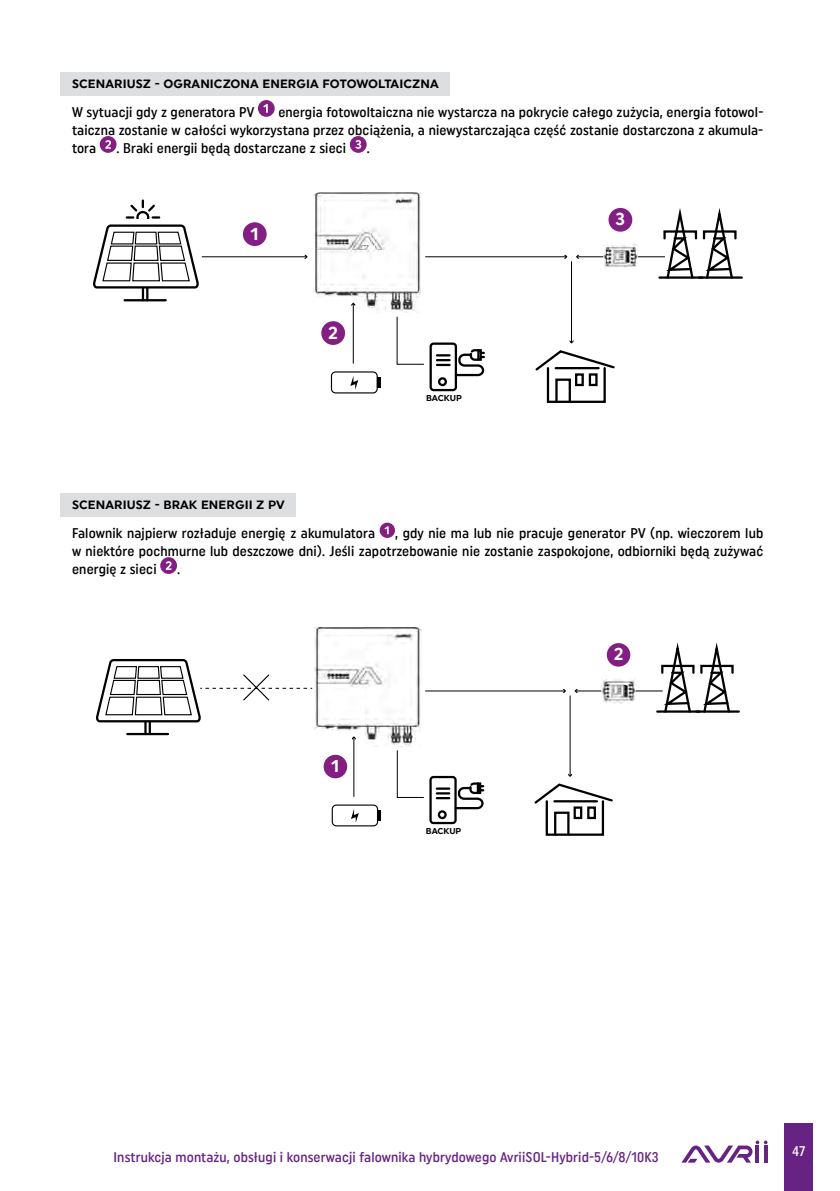
<style>
.page{position:relative;width:840px;height:1191px;background:#fff}
.page>*{position:absolute;margin:0;border:0;box-sizing:border-box;transform-origin:0 0}
.t1{font:17.2px "Uniform Regular 2";color:#fff}
.t2{font:17px "Uniform Regular 2";color:#fff}
.t3{font:14px/18px "Uniform Condensed 2";letter-spacing:.01em;color:#000;text-align:justify}
.t4{font:14px "Uniform Condensed 2";letter-spacing:.01em;color:#662383}
.t5{font:14px "Uniform Condensed 2";color:#fff}
.t6{font:12px "Uniform Regular 2";letter-spacing:.01em;color:#000}
.t7{font:8.6px "Uniform Regular 2";letter-spacing:-.01em;color:#000}
.t8{font:8.4px "Uniform Regular 2";letter-spacing:-.01em;color:#000}
</style>
<div class="page">
<div style="left:784px;top:1123px;width:28px;height:68px;background:#662383"></div>
<svg style="left:682px;top:1140px;width:85px;height:22px"></svg>
<div style="left:61px;top:72px;width:388px;height:23px;background:#dcdee0"></div>
<div style="left:61px;top:493px;width:235px;height:23px;background:#dcdee0"></div>
<div style="left:258px;top:100px;width:16px;height:17px;background:#831f82;border-radius:50%"></div>
<svg style="left:263px;top:104px;width:5px;height:9px"></svg>
<div style="left:100px;top:136px;width:16px;height:17px;background:#831f82;border-radius:50%"></div>
<svg style="left:105px;top:140px;width:6px;height:9px"></svg>
<div style="left:349px;top:136px;width:17px;height:17px;background:#831f82;border-radius:50%"></div>
<svg style="left:355px;top:140px;width:6px;height:9px"></svg>
<div style="left:243px;top:222px;width:23px;height:24px;background:#831f82;border-radius:50%"></div>
<div style="left:321px;top:321px;width:24px;height:24px;background:#831f82;border-radius:50%"></div>
<div style="left:608px;top:208px;width:24px;height:24px;background:#831f82;border-radius:50%"></div>
<div style="left:331px;top:371px;width:46px;height:22px;border:1px solid #000;border-radius:4px"></div>
<svg style="left:377px;top:377px;width:3px;height:11px"></svg>
<svg style="left:350px;top:376px;width:8px;height:14px"></svg>
<div style="left:429px;top:342px;width:28px;height:49px;border:2px solid #000;border-radius:3px"></div>
<div style="left:437px;top:377px;width:9px;height:9px;border:2px solid #000;border-radius:50%"></div>
<svg style="left:437px;top:348px;width:48px;height:29px"></svg>
<div style="left:663px;top:230px;width:33px;height:9px;border:2px solid #000"></div>
<svg style="left:661px;top:208px;width:33px;height:68px"></svg>
<hr style="left:659px;top:276px;width:43px;height:3px;background:#000">
<div style="left:702px;top:230px;width:34px;height:9px;border:2px solid #000"></div>
<svg style="left:702px;top:208px;width:32px;height:68px"></svg>
<hr style="left:698px;top:276px;width:43px;height:3px;background:#000">
<svg style="left:93px;top:200px;width:106px;height:100px"></svg>
<hr style="left:124px;top:299px;width:42px;height:2px;background:#000">
<hr style="left:353px;top:304px;width:1px;height:60px;background:#000">
<hr style="left:425px;top:256px;width:141px;height:1px;background:#000">
<svg style="left:563px;top:255px;width:4px;height:4px"></svg>
<hr style="left:202px;top:256px;width:104px;height:1px;background:#000">
<svg style="left:304px;top:255px;width:3px;height:4px"></svg>
<hr style="left:577px;top:256px;width:87px;height:1px;background:#000">
<hr style="left:571px;top:261px;width:1px;height:81px;background:#000">
<img style="left:314px;top:192px;width:107px;height:121px">
<img style="left:603px;top:244px;width:34px;height:23px">
<div style="left:546px;top:367px;width:59px;height:36px;border:2px solid #000"></div>
<div style="left:555px;top:378px;width:15px;height:25px;border:2px solid #000"></div>
<svg style="left:535px;top:340px;width:80px;height:32px"></svg>
<hr style="left:555px;top:367px;width:43px;height:2px;background:#000">
<div style="left:574px;top:373px;width:9px;height:13px;border:2px solid #000"></div>
<div style="left:588px;top:373px;width:9px;height:13px;border:2px solid #000"></div>
<svg style="left:396px;top:316px;width:28px;height:49px"></svg>
<svg style="left:379px;top:522px;width:16px;height:16px"></svg>
<svg style="left:384px;top:526px;width:4px;height:8px"></svg>
<div style="left:160px;top:557px;width:17px;height:17px;background:#831f82;border-radius:50%"></div>
<svg style="left:166px;top:561px;width:5px;height:9px"></svg>
<div style="left:323px;top:755px;width:24px;height:23px;background:#831f82;border-radius:50%"></div>
<div style="left:606px;top:643px;width:24px;height:23px;background:#831f82;border-radius:50%"></div>
<div style="left:331px;top:804px;width:47px;height:22px;border:1px solid #000;border-radius:4px"></div>
<svg style="left:377px;top:810px;width:3px;height:11px"></svg>
<svg style="left:351px;top:809px;width:7px;height:14px"></svg>
<div style="left:429px;top:776px;width:27px;height:48px;border:2px solid #000;border-radius:3px"></div>
<div style="left:437px;top:810px;width:9px;height:9px;border:2px solid #000;border-radius:50%"></div>
<svg style="left:436px;top:781px;width:48px;height:29px"></svg>
<div style="left:660px;top:665px;width:34px;height:9px;border:2px solid #000"></div>
<svg style="left:659px;top:642px;width:33px;height:71px"></svg>
<hr style="left:657px;top:710px;width:42px;height:2px;background:#000">
<div style="left:699px;top:665px;width:34px;height:9px;border:2px solid #000"></div>
<svg style="left:698px;top:642px;width:33px;height:71px"></svg>
<hr style="left:696px;top:710px;width:42px;height:2px;background:#000">
<hr style="left:127px;top:733px;width:41px;height:2px;background:#000">
<svg style="left:96px;top:659px;width:216px;height:75px"></svg>
<hr style="left:353px;top:737px;width:1px;height:60px;background:#000">
<hr style="left:425px;top:690px;width:139px;height:1px;background:#000">
<svg style="left:562px;top:689px;width:3px;height:4px"></svg>
<hr style="left:575px;top:690px;width:87px;height:1px;background:#000">
<hr style="left:569px;top:695px;width:1px;height:80px;background:#000">
<img style="left:314px;top:627px;width:107px;height:120px">
<img style="left:601px;top:679px;width:34px;height:25px">
<div style="left:545px;top:800px;width:58px;height:35px;border:2px solid #000"></div>
<div style="left:553px;top:811px;width:16px;height:24px;border:2px solid #000"></div>
<svg style="left:534px;top:773px;width:79px;height:32px"></svg>
<hr style="left:554px;top:800px;width:42px;height:2px;background:#000">
<div style="left:573px;top:806px;width:9px;height:13px;border:2px solid #000"></div>
<div style="left:587px;top:806px;width:8px;height:13px;border:2px solid #000"></div>
<svg style="left:396px;top:750px;width:28px;height:48px"></svg>
<p class="t6" style="left:72px;top:76px;width:368px">SCENARIUSZ - OGRANICZONA ENERGIA FOTOWOLTAICZNA</p>
<p class="t3" style="left:72px;top:103px;width:183px">W sytuacji gdy z generatora PV</p>
<p class="t3" style="left:72px;top:103px;width:692px;text-indent:206px">energia fotowoltaiczna nie wystarcza na pokrycie całego zużycia, energia fotowol&shy;taiczna zostanie w całości wykorzystana przez obciążenia, a niewystarczająca część zostanie dostarczona z akumula&shy;tora</p>
<p class="t3" style="left:117px;top:139px;width:231px">. Braki energii będą dostarczane z sieci</p>
<p class="t3" style="left:366px;top:139px;width:5px">.</p>
<p class="t1" style="left:250px;top:223px;width:10px">1</p>
<p class="t1" style="left:328px;top:322px;width:11px">2</p>
<p class="t7" style="left:426px;top:393px;width:37px">BACKUP</p>
<p class="t1" style="left:615px;top:209px;width:11px">3</p>
<p class="t6" style="left:72px;top:497px;width:214px">SCENARIUSZ - BRAK ENERGII Z PV</p>
<p class="t3" style="left:72px;top:524px;width:304px">Falownik najpierw rozładuje energię z akumulatora</p>
<p class="t3" style="left:72px;top:524px;width:692px;text-indent:323px">, gdy nie ma lub nie pracuje generator PV (np. wieczorem lub w niektóre pochmurne lub deszczowe dni). Jeśli zapotrzebowanie nie zostanie zaspokojone, odbiorniki będą zużywać energię z sieci</p>
<p class="t3" style="left:177px;top:560px;width:5px">.</p>
<p class="t2" style="left:331px;top:756px;width:10px">1</p>
<p class="t8" style="left:425px;top:826px;width:37px">BACKUP</p>
<p class="t2" style="left:613px;top:644px;width:11px">2</p>
<p class="t4" style="left:113px;top:1148px;width:546px">Instrukcja montażu, obsługi i konserwacji falownika hybrydowego AvriiSOL-Hybrid-5/6/8/10K3</p>
<p class="t5" style="left:791px;top:1143px;width:15px">47</p>
</div>
